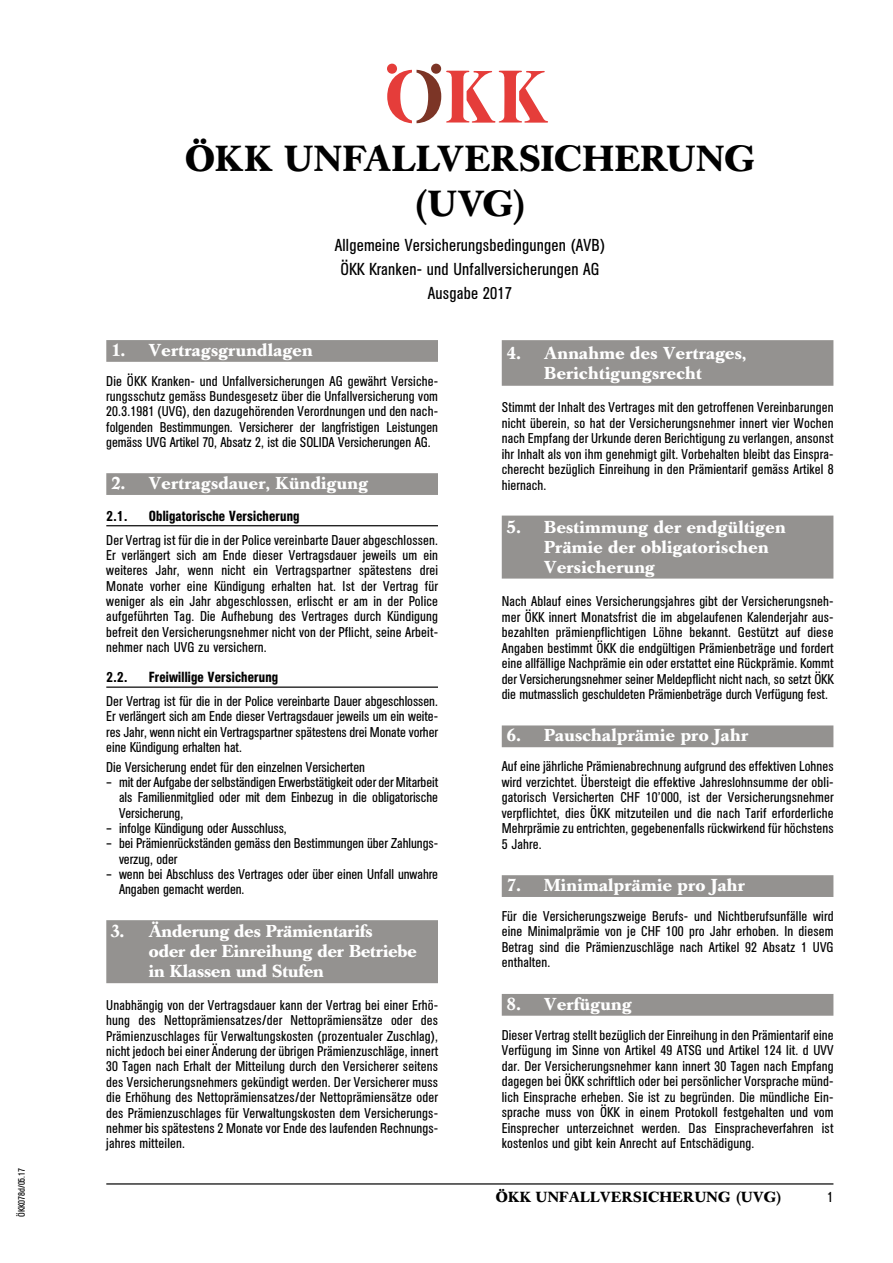
<style>
.page{position:relative;width:893px;height:1263px;background:#fff}
.page>*{position:absolute;margin:0;border:0;box-sizing:border-box;transform-origin:0 0}
.t1{font:700 34.5px/45px "CA12";letter-spacing:.03em;color:#000;text-align:center}
.t2{font:700 16.5px/20px "CA12";letter-spacing:.03em;color:#fff;text-align:center}
.t3{font:condensed 16.5px/23.7px "AK12";letter-spacing:.025em;color:#000;text-align:center}
.t4{font:700 16.5px/19.8px "CA12";letter-spacing:.01em;color:#fff}
.t5{font:500 condensed 13.95px "AK12";letter-spacing:.025em;color:#000}
.t6{font:700 13.95px "CA12";letter-spacing:.04em;color:#000}
.t7{font:condensed 13.95px "AK12";color:#000}
.t8{font:condensed 13.5px/15.3px "AK12";letter-spacing:.01em;color:#000;text-align:justify}
.t9{font:condensed 9px "AK12";letter-spacing:.02em;color:#000}
</style>
<div class="page">
<hr style="left:106px;top:1183px;width:727px;height:1px;background:#000">
<div style="left:106px;top:340px;width:332px;height:22px;background:#949290"></div>
<div style="left:106px;top:473px;width:332px;height:22px;background:#949290"></div>
<hr style="left:106px;top:525px;width:332px;height:1px;background:#000">
<hr style="left:106px;top:686px;width:332px;height:2px;background:#000">
<div style="left:106px;top:920px;width:332px;height:63px;background:#949290"></div>
<div style="left:502px;top:340px;width:331px;height:46px;background:#949290"></div>
<div style="left:502px;top:516px;width:331px;height:63px;background:#949290"></div>
<div style="left:502px;top:725px;width:331px;height:22px;background:#949290"></div>
<div style="left:502px;top:875px;width:331px;height:22px;background:#949290"></div>
<div style="left:502px;top:994px;width:331px;height:22px;background:#949290"></div>
<div style="left:431px;top:64px;width:10px;height:10px;background:#7c3526;border-radius:50%"></div>
<div style="left:387px;top:64px;width:10px;height:10px;background:#e53d3a;border-radius:50%"></div>
<svg style="left:387px;top:70px;width:161px;height:53px"></svg>
<p class="t9" style="left:16px;top:1217px;width:51px;rotate:-90deg">ÖKK078d/05.17</p>
<h1 class="t1" style="left:185px;top:137px;width:571px">ÖKK UNFALLVERSICHERUNG (UVG)</h1>
<p class="t3" style="left:335px;top:233px;width:271px">Allgemeine Versicherungsbedingungen (AVB)<br>ÖKK Kranken- und Unfallversicherungen AG<br>Ausgabe 2017</p>
<p class="t2" style="left:111px;top:341px;width:203px">1. Vertragsgrundlagen</p>
<p class="t8" style="left:106px;top:373px;width:333px">Die ÖKK Kranken- und Unfallversicherungen AG gewährt Versiche&shy;rungsschutz gemäss Bundesgesetz über die Unfallversicherung vom 20.3.1981 (UVG), den dazugehörenden Verordnungen und den nach&shy;folgenden Bestimmungen. Versicherer der langfristigen Leistungen gemäss UVG Artikel 70, Absatz 2, ist die SOLIDA Versicherungen AG.</p>
<p class="t2" style="left:111px;top:474px;width:258px">2. Vertragsdauer, Kündigung</p>
<p class="t5" style="left:106px;top:508px;width:22px">2.1.</p>
<p class="t5" style="left:149px;top:508px;width:152px">Obligatorische Versicherung</p>
<p class="t8" style="left:106px;top:532px;width:333px">Der Vertrag ist für die in der Police vereinbarte Dauer abgeschlossen.<br>Er verlängert sich am Ende dieser Vertragsdauer jeweils um ein weiteres Jahr, wenn nicht ein Vertragspartner spätestens drei Monate vorher eine Kündigung erhalten hat. Ist der Vertrag für weniger als ein Jahr abgeschlossen, erlischt er am in der Police aufgeführten Tag. Die Aufhebung des Vertrages durch Kündigung befreit den Versicherungsnehmer nicht von der Pflicht, seine Arbeit&shy;nehmer nach UVG zu versichern.</p>
<p class="t5" style="left:106px;top:669px;width:22px">2.2.</p>
<p class="t5" style="left:149px;top:669px;width:131px">Freiwillige Versicherung</p>
<p class="t8" style="left:106px;top:693px;width:333px">Der Vertrag ist für die in der Police vereinbarte Dauer abgeschlossen.<br>Er verlängert sich am Ende dieser Vertragsdauer jeweils um ein weite&shy;res Jahr, wenn nicht ein Vertragspartner spätestens drei Monate vorher eine Kündigung erhalten hat.</p>
<p class="t8" style="left:106px;top:759px;width:260px">Die Versicherung endet für den einzelnen Versicherten</p>
<p class="t8" style="left:119px;top:774px;width:320px;text-indent:-13px">– mit der Aufgabe der selbständigen Erwerbstätigkeit oder der Mitarbeit als Familienmitglied oder mit dem Einbezug in die obligatorische Versicherung,</p>
<p class="t8" style="left:106px;top:820px;width:182px">– infolge Kündigung oder Ausschluss,</p>
<p class="t8" style="left:119px;top:836px;width:320px;text-indent:-13px">– bei Prämienrückständen gemäss den Bestimmungen über Zahlungs&shy;verzug, oder</p>
<p class="t8" style="left:119px;top:866px;width:320px;text-indent:-13px">– wenn bei Abschluss des Vertrages oder über einen Unfall unwahre<br>Angaben gemacht werden.</p>
<p class="t4" style="left:149px;top:922px;width:269px;text-indent:-38px">3. Änderung des Prämientarifs<br>oder der Einreihung der Betriebe in Klassen und Stufen</p>
<p class="t8" style="left:106px;top:997px;width:333px">Unabhängig von der Vertragsdauer kann der Vertrag bei einer Erhö&shy;hung des Nettoprämiensatzes/der Nettoprämiensätze oder des Prämienzuschlages für Verwaltungskosten (prozentualer Zuschlag), nicht jedoch bei einer Änderung der übrigen Prämienzuschläge, innert 30 Tagen nach Erhalt der Mitteilung durch den Versicherer seitens des Versicherungsnehmers gekündigt werden. Der Versicherer muss die Erhöhung des Nettoprämiensatzes/der Nettoprämiensätze oder des Prämienzuschlages für Verwaltungskosten dem Versicherungs&shy;nehmer bis spätestens 2 Monate vor Ende des laufenden Rechnungs&shy;jahres mitteilen.</p>
<p class="t2" style="left:507px;top:343px;width:241px">4. Annahme des Vertrages,<br>Berichtigungsrecht</p>
<p class="t8" style="left:502px;top:399px;width:333px">Stimmt der Inhalt des Vertrages mit den getroffenen Vereinbarungen nicht überein, so hat der Versicherungsnehmer innert vier Wochen nach Empfang der Urkunde deren Berichtigung zu verlangen, ansonst ihr Inhalt als von ihm genehmigt gilt. Vorbehalten bleibt das Einspra&shy;cherecht bezüglich Einreihung in den Prämientarif gemäss Artikel 8 hiernach.</p>
<p class="t2" style="left:544px;top:517px;width:243px;text-align:left;text-indent:-37px">5. Bestimmung der endgültigen<br>Prämie der obligatorischen<br>Versicherung</p>
<p class="t8" style="left:502px;top:593px;width:333px">Nach Ablauf eines Versicherungsjahres gibt der Versicherungsneh&shy;mer ÖKK innert Monatsfrist die im abgelaufenen Kalenderjahr aus&shy;bezahlten prämienpflichtigen Löhne bekannt. Gestützt auf diese Angaben bestimmt ÖKK die endgültigen Prämienbeträge und fordert eine allfällige Nachprämie ein oder erstattet eine Rückprämie. Kommt der Versicherungsnehmer seiner Meldepflicht nicht nach, so setzt ÖKK die mutmasslich geschuldeten Prämienbeträge durch Verfügung fest.</p>
<p class="t2" style="left:507px;top:726px;width:243px">6. Pauschalprämie pro Jahr</p>
<p class="t8" style="left:502px;top:758px;width:333px">Auf eine jährliche Prämienabrechnung aufgrund des effektiven Lohnes wird verzichtet. Übersteigt die effektive Jahreslohnsumme der obli&shy;gatorisch Versicherten CHF 10’000, ist der Versicherungsnehmer verpflichtet, dies ÖKK mitzuteilen und die nach Tarif erforderliche Mehrprämie zu entrichten, gegebenenfalls rückwirkend für höchstens 5 Jahre.</p>
<p class="t2" style="left:507px;top:876px;width:239px">7. Minimalprämie pro Jahr</p>
<p class="t8" style="left:502px;top:908px;width:333px">Für die Versicherungszweige Berufs- und Nichtberufsunfälle wird eine Minimalprämie von je CHF 100 pro Jahr erhoben. In diesem Betrag sind die Prämienzuschläge nach Artikel 92 Absatz 1 UVG enthalten.</p>
<p class="t2" style="left:507px;top:994px;width:126px">8. Verfügung</p>
<p class="t8" style="left:502px;top:1027px;width:333px">Dieser Vertrag stellt bezüglich der Einreihung in den Prämientarif eine Verfügung im Sinne von Artikel 49 ATSG und Artikel 124 lit. d UVV dar. Der Versicherungsnehmer kann innert 30 Tagen nach Empfang dagegen bei ÖKK schriftlich oder bei persönlicher Vorsprache münd&shy;lich Einsprache erheben. Sie ist zu begründen. Die mündliche Ein&shy;sprache muss von ÖKK in einem Protokoll festgehalten und vom Einsprecher unterzeichnet werden. Das Einspracheverfahren ist kostenlos und gibt kein Anrecht auf Entschädigung.</p>
<p class="t6" style="left:496px;top:1188px;width:287px">ÖKK UNFALLVERSICHERUNG (UVG)</p>
<p class="t7" style="left:827px;top:1188px;width:7px">1</p>
</div>
